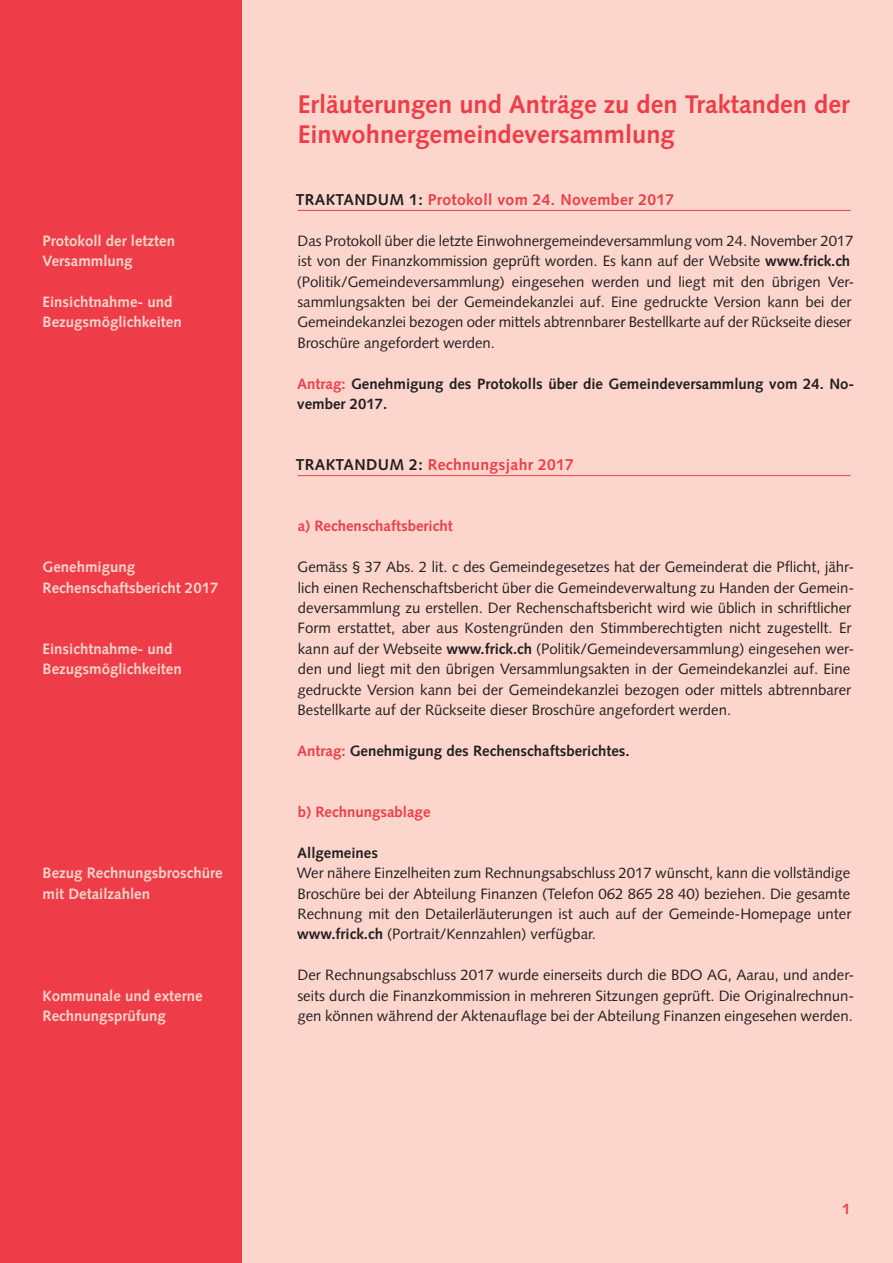
<style>
.page{position:relative;width:893px;height:1263px;background:#fff}
.page>*{position:absolute;margin:0;border:0;box-sizing:border-box;transform-origin:0 0}
.t1{font:700 25.5px/30.6px "Syntax";color:#ee3d49}
._01_Traktanden_Einwo{font:700 15.75px "Syntax";letter-spacing:.02em;color:#ee3d49}
._03_GT_Einwohner{font:15px/20.4px "Syntax";color:#231f20}
.Linke_Spalte_rot{font:700 15px/20.4px "Syntax";color:#fcd6cc}
._03_GT_Einwohner-2{font:700 15px/20.4px "Syntax";color:#231f20}
._06_Untertitel_Rot{font:700 15px "Syntax";color:#ee3d49}
.s1{color:#231f20}
.s2{font-weight:700}
.s3{color:#ee3d49}
</style>
<div class="page">
<div style="left:0;top:0;width:242px;height:1263px;background:#ee3d49"></div>
<div style="left:242px;top:0;width:651px;height:1263px;background:#fcd6cc"></div>
<hr style="left:298px;top:210px;width:552px;height:1px;background:#ee3d49">
<hr style="left:298px;top:475px;width:552px;height:1px;background:#ee3d49">
<p class="Linke_Spalte_rot" style="left:43px;top:230px;width:134px">Protokoll der letzten</p>
<p class="Linke_Spalte_rot" style="left:43px;top:251px;width:91px">Versammlung</p>
<p class="Linke_Spalte_rot" style="left:43px;top:292px;width:132px">Einsichtnahme- und</p>
<p class="Linke_Spalte_rot" style="left:43px;top:312px;width:141px">Bezugsmöglichkeiten</p>
<p class="Linke_Spalte_rot" style="left:43px;top:557px;width:177px">Genehmigung<br>Rechenschaftsbericht 2017</p>
<p class="Linke_Spalte_rot" style="left:43px;top:638px;width:132px">Einsichtnahme- und</p>
<p class="Linke_Spalte_rot" style="left:43px;top:659px;width:141px">Bezugsmöglichkeiten</p>
<p class="Linke_Spalte_rot" style="left:43px;top:863px;width:181px">Bezug Rechnungsbroschüre mit Detailzahlen</p>
<p class="Linke_Spalte_rot" style="left:43px;top:985px;width:162px">Kommunale und externe</p>
<p class="Linke_Spalte_rot" style="left:43px;top:1006px;width:125px">Rechnungsprüfung</p>
<p class="t1" style="left:298px;top:89px;width:553px">Erläuterungen und Anträge zu den Traktanden der<br>Einwohnergemeindeversammlung</p>
<p class="_01_Traktanden_Einwo" style="left:296px;top:190px;width:380px"><span class="s1">TRAKTANDUM 1:</span> Protokoll vom 24. November 2017</p>
<p class="_03_GT_Einwohner" style="left:297px;top:230px;width:559px">Das Protokoll über die letzte Einwohnergemeindeversammlung vom 24. November 2017 ist von der Finanzkommission geprüft worden. Es kann auf der Website <span class="s2">www.frick.ch </span>(Politik/Gemeindeversammlung) eingesehen werden und liegt mit den übrigen Ver&shy;sammlungsakten bei der Gemeindekanzlei auf. Eine gedruckte Version kann bei der Gemeindekanzlei bezogen oder mittels abtrennbarer Bestellkarte auf der Rückseite dieser Broschüre angefordert werden.</p>
<p class="_03_GT_Einwohner-2" style="left:297px;top:373px;width:559px"><span class="s3">Antrag:</span> Genehmigung des Protokolls über die Gemeindeversammlung vom 24. No&shy;vember 2017.</p>
<p class="_01_Traktanden_Einwo" style="left:296px;top:456px;width:280px"><span class="s1">TRAKTANDUM 2:</span> Rechnungsjahr 2017</p>
<p class="_06_Untertitel_Rot" style="left:298px;top:518px;width:156px">a) Rechenschaftsbericht</p>
<p class="_03_GT_Einwohner" style="left:297px;top:557px;width:558px">Gemäss § 37 Abs. 2 lit. c des Gemeindegesetzes hat der Gemeinderat die Pflicht, jähr&shy;lich einen Rechenschaftsbericht über die Gemeindeverwaltung zu Handen der Gemein&shy;deversammlung zu erstellen. Der Rechenschaftsbericht wird wie üblich in schriftlicher Form erstattet, aber aus Kostengründen den Stimmberechtigten nicht zugestellt. Er kann auf der Webseite <span class="s2">www.frick.ch</span> (Politik/Gemeindeversammlung) eingesehen wer&shy;den und liegt mit den übrigen Versammlungsakten in der Gemeindekanzlei auf. Eine gedruckte Version kann bei der Gemeindekanzlei bezogen oder mittels abtrennbarer Bestellkarte auf der Rückseite dieser Broschüre angefordert werden.</p>
<p class="_03_GT_Einwohner-2" style="left:297px;top:740px;width:334px"><span class="s3">Antrag:</span> Genehmigung des Rechenschaftsberichtes.</p>
<p class="_06_Untertitel_Rot" style="left:298px;top:803px;width:134px">b) Rechnungsablage</p>
<p class="_03_GT_Einwohner-2" style="left:297px;top:842px;width:82px">Allgemeines</p>
<p class="_03_GT_Einwohner" style="left:297px;top:863px;width:556px;text-align:justify">Wer nähere Einzelheiten zum Rechnungsabschluss 2017 wünscht, kann die vollständige Broschüre bei der Abteilung Finanzen (Telefon 062 865 28 40) beziehen. Die gesamte Rechnung mit den Detailerläuterungen ist auch auf der Gemeinde-Homepage unter <span class="s2">www.frick.ch</span> (Portrait/Kennzahlen) verfügbar.</p>
<p class="_03_GT_Einwohner" style="left:297px;top:965px;width:558px;text-align:justify">Der Rechnungsabschluss 2017 wurde einerseits durch die BDO AG, Aarau, und ander&shy;seits durch die Finanzkommission in mehreren Sitzungen geprüft. Die Originalrechnun&shy;gen können während der Aktenauflage bei der Abteilung Finanzen eingesehen werden.</p>
<p class="_06_Untertitel_Rot" style="left:842px;top:1200px;width:10px">1</p>
</div>
